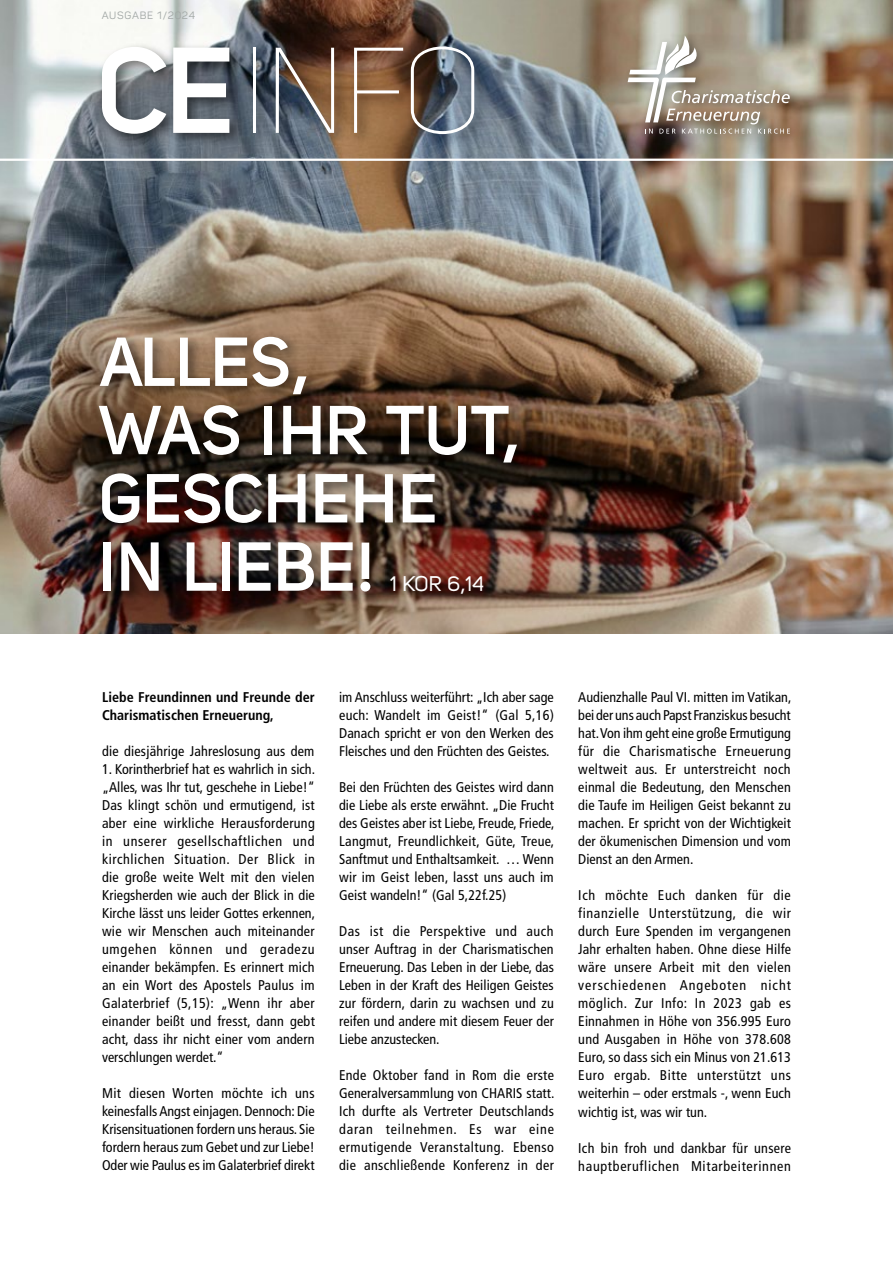
<style>
.page{position:relative;width:893px;height:1263px;background:#fff}
.page>*{position:absolute;margin:0;border:0;box-sizing:border-box;transform-origin:0 0}
.t1{font:120.3px "Uni Sans Thin CAPS";color:#fff}
.t2{font:700 68.25px/68.2px "Uni Sans Semi";letter-spacing:.005em;color:#fff}
.t3{font:21px "Uni Sans Regular";color:#fff}
.t4{font:condensed 14.1px/18px "Frutiger LT Std";letter-spacing:.005em;color:#000;text-align:justify}
.t5{font:condensed 14.1px/18px "Frutiger LT Std";letter-spacing:.05em;color:#000}
.t6{font:700 condensed 14.1px/18px "Frutiger LT Std";color:#000}
.t7{font:10.5px "Panton";letter-spacing:.07em;color:#a1a7a5}
.s1{font-family:"Uni Sans Semi";font-weight:700}
</style>
<div class="page">
<img style="left:0;top:0;width:893px;height:634px">
<hr style="left:0;top:159px;width:893px;height:2px;background:#fff">
<div style="left:623px;top:32px;width:178px;height:112px;background:#000;opacity:.45"></div>
<svg style="left:628px;top:36px;width:162px;height:98px;background:#ada394"></svg>
<div style="left:96px;top:42px;width:393px;height:106px;background:#000;opacity:.54"></div>
<div style="left:94px;top:331px;width:437px;height:276px;background:#000;opacity:.54"></div>
<div style="left:386px;top:571px;width:108px;height:34px;background:#000;opacity:.54"></div>
<p class="t7" style="left:102px;top:9px;width:95px">AUSGABE 1/2024</p>
<h1 class="t1" style="left:99px;top:22px;width:386px"><span class="s1">CE</span>INFO</h1>
<h2 class="t2" style="left:100px;top:327px;width:422px">ALLES,<br>WAS IHR TUT,<br>GESCHEHE<br>IN LIEBE!</h2>
<h3 class="t3" style="left:390px;top:572px;width:95px">1 KOR 6,14</h3>
<p class="t6" style="left:102px;top:688px;width:214px">Liebe Freundinnen und Freunde der<br>Charismatischen Erneuerung,</p>
<p class="t4" style="left:102px;top:742px;width:214px">die diesjährige Jahreslosung aus dem</p>
<p class="t4" style="left:102px;top:760px;width:215px">1. Korintherbrief hat es wahrlich in sich. „Alles, was Ihr tut, geschehe in Liebe!“ Das klingt schön und ermutigend, ist aber eine wirkliche Herausforderung in unserer gesellschaftlichen und kirchlichen Situation. Der Blick in die große weite Welt mit den vielen Kriegsherden wie auch der Blick in die Kirche lässt uns leider Gottes erkennen, wie wir Menschen auch miteinander umgehen können und geradezu einander bekämpfen. Es erinnert mich an ein Wort des Apostels Paulus im Galaterbrief (5,15): „Wenn ihr aber einander beißt und fresst, dann gebt acht, dass ihr nicht einer vom andern verschlungen werdet.“</p>
<p class="t4" style="left:102px;top:1084px;width:214px">Mit diesen Worten möchte ich uns keinesfalls Angst einjagen. Dennoch: Die Krisensituationen fordern uns heraus. Sie fordern heraus zum Gebet und zur Liebe!<br>Oder wie Paulus es im Galaterbrief direkt</p>
<p class="t4" style="left:339px;top:688px;width:216px">im Anschluss weiterführt: „Ich aber sage euch: Wandelt im Geist!“ (Gal 5,16)<br>Danach spricht er von den Werken des Fleisches und den Früchten des Geistes.</p>
<p class="t4" style="left:339px;top:778px;width:217px">Bei den Früchten des Geistes wird dann die Liebe als erste erwähnt. „Die Frucht des Geistes aber ist Liebe, Freude, Friede, Langmut, Freundlichkeit, Güte, Treue, Sanftmut und Enthaltsamkeit. … Wenn wir im Geist leben, lasst uns auch im Geist wandeln!“ (Gal 5,22f.25)</p>
<p class="t4" style="left:339px;top:922px;width:216px">Das ist die Perspektive und auch unser Auftrag in der Charismatischen Erneuerung. Das Leben in der Liebe, das Leben in der Kraft des Heiligen Geistes zur fördern, darin zu wachsen und zu reifen und andere mit diesem Feuer der Liebe anzustecken.</p>
<p class="t4" style="left:339px;top:1066px;width:217px">Ende Oktober fand in Rom die erste Generalversammlung von CHARIS statt.<br>Ich durfte als Vertreter Deutschlands daran teilnehmen. Es war eine ermutigende Veranstaltung. Ebenso die anschließende Konferenz in der</p>
<p class="t4" style="left:578px;top:688px;width:215px">Audienzhalle Paul VI. mitten im Vatikan, bei der uns auch Papst Franziskus besucht hat. Von ihm geht eine große Ermutigung für die Charismatische Erneuerung weltweit aus. Er unterstreicht noch einmal die Bedeutung, den Menschen die Taufe im Heiligen Geist bekannt zu machen. Er spricht von der Wichtigkeit der ökumenischen Dimension und vom Dienst an den Armen.</p>
<p class="t4" style="left:578px;top:887px;width:214px">Ich möchte Euch danken für die finanzielle Unterstützung, die wir durch Eure Spenden im vergangenen Jahr erhalten haben. Ohne diese Hilfe wäre unsere Arbeit mit den vielen verschiedenen Angeboten nicht möglich. Zur Info: In 2023 gab es Einnahmen in Höhe von 356.995 Euro und Ausgaben in Höhe von 378.608<br>Euro, so dass sich ein Minus von 21.613<br>Euro ergab. Bitte unterstützt uns weiterhin – oder erstmals -, wenn Euch wichtig ist, was wir tun.</p>
<p class="t5" style="left:578px;top:1139px;width:214px">Ich bin froh und dankbar für unsere hauptberuflichen Mitarbeiterinnen</p>
</div>
